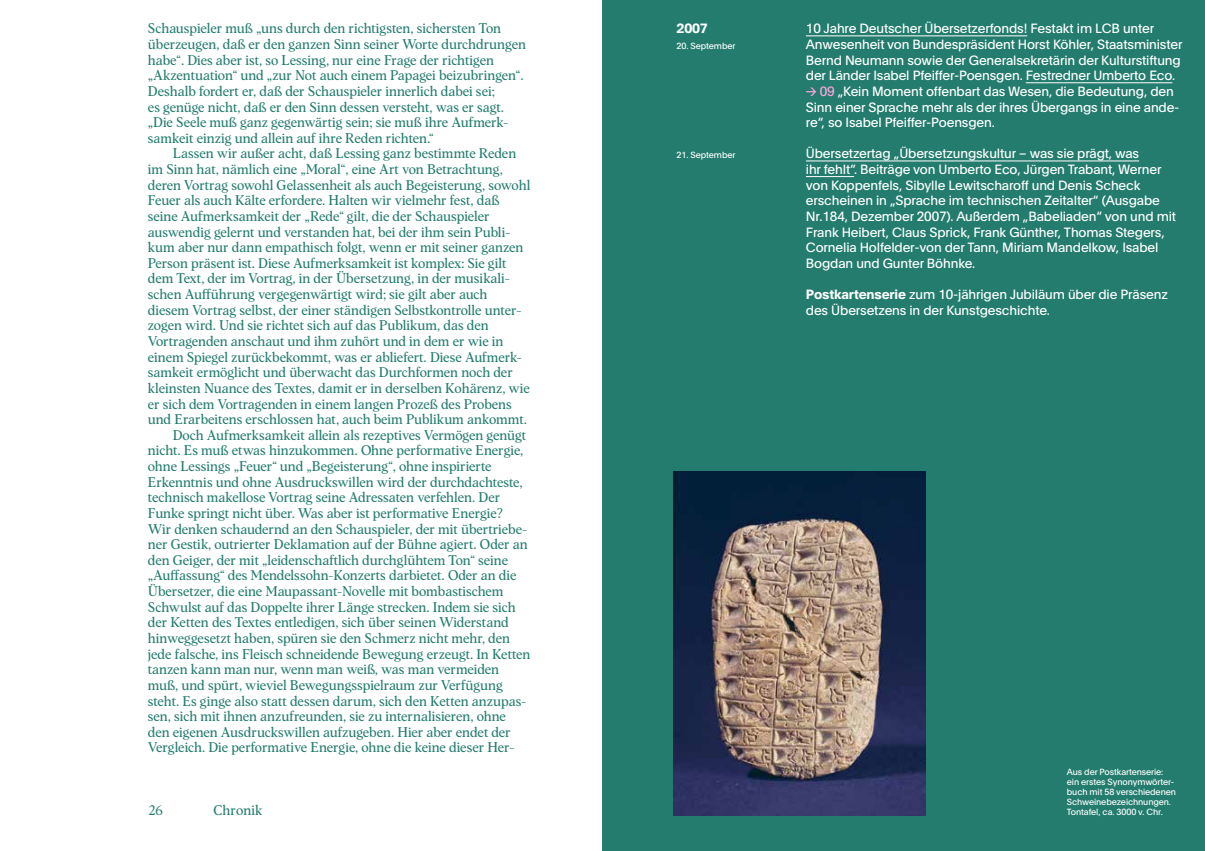
<style>
.page{position:relative;width:1205px;height:851px;background:#fff}
.page>*{position:absolute;margin:0;border:0;box-sizing:border-box;transform-origin:0 0}
.t1{font:13.75px/15.6px "Albra Text";letter-spacing:-.01em;color:#237c6e}
.t2{font:13.12px/15.6px "Plain";letter-spacing:-.01em;color:#fff}
.t3{font:700 13.12px "Plain";color:#fff}
.t4{font:8.75px/10px "Plain";letter-spacing:-.01em;color:#fff}
.s1{color:#fca6dd}
.s2{font-weight:700}
</style>
<div class="page">
<div style="left:602px;top:0;width:603px;height:850px;background:#237c6e"></div>
<hr style="left:806px;top:176px;width:48px;height:1px;background:#fff">
<hr style="left:806px;top:35px;width:221px;height:1px;background:#fff">
<hr style="left:1026px;top:82px;width:146px;height:1px;background:#fff">
<hr style="left:806px;top:160px;width:333px;height:1px;background:#fff">
<img style="left:673px;top:472px;width:252px;height:343px">
<p class="t1" style="left:148px;top:20px;width:380px">Schauspieler muß „uns durch den richtigsten, sichersten Ton überzeugen, daß er den ganzen Sinn seiner Worte durchdrungen habe“. Dies aber ist, so Lessing, nur eine Frage der richtigen „Akzentuation“ und „zur Not auch einem Papagei beizubringen“.<br>Deshalb fordert er, daß der Schauspieler innerlich dabei sei;<br>es genüge nicht, daß er den Sinn dessen versteht, was er sagt. „Die Seele muß ganz gegenwärtig sein; sie muß ihre Aufmerk&shy;samkeit einzig und allein auf ihre Reden richten.“</p>
<p class="t1" style="left:173px;top:145px;width:345px">Lassen wir außer acht, daß Lessing ganz bestimmte Reden</p>
<p class="t1" style="left:148px;top:160px;width:356px">im Sinn hat, nämlich eine „Moral“, eine Art von Betrachtung,</p>
<p class="t1" style="left:148px;top:176px;width:384px">deren Vortrag sowohl Gelassenheit als auch Begeisterung, sowohl</p>
<p class="t1" style="left:148px;top:192px;width:353px">Feuer als auch Kälte erfordere. Halten wir vielmehr fest, daß</p>
<p class="t1" style="left:148px;top:207px;width:343px">seine Aufmerksamkeit der „Rede“ gilt, die der Schauspieler</p>
<p class="t1" style="left:148px;top:223px;width:364px">auswendig gelernt und verstanden hat, bei der ihm sein Publi-</p>
<p class="t1" style="left:148px;top:238px;width:377px">kum aber nur dann empathisch folgt, wenn er mit seiner ganzen</p>
<p class="t1" style="left:148px;top:254px;width:360px">Person präsent ist. Diese Aufmerksamkeit ist komplex: Sie gilt</p>
<p class="t1" style="left:148px;top:270px;width:364px">dem Text, der im Vortrag, in der Übersetzung, in der musikali-</p>
<p class="t1" style="left:148px;top:285px;width:341px">schen Aufführung vergegenwärtigt wird; sie gilt aber auch</p>
<p class="t1" style="left:148px;top:301px;width:375px">diesem Vortrag selbst, der einer ständigen Selbstkontrolle unter-</p>
<p class="t1" style="left:148px;top:317px;width:342px">zogen wird. Und sie richtet sich auf das Publikum, das den</p>
<p class="t1" style="left:148px;top:332px;width:357px">Vortragenden anschaut und ihm zuhört und in dem er wie in</p>
<p class="t1" style="left:148px;top:348px;width:375px">einem Spiegel zurückbekommt, was er abliefert. Diese Aufmerk-</p>
<p class="t1" style="left:148px;top:363px;width:366px">samkeit ermöglicht und überwacht das Durchformen noch der</p>
<p class="t1" style="left:148px;top:379px;width:383px">kleinsten Nuance des Textes, damit er in derselben Kohärenz, wie</p>
<p class="t1" style="left:148px;top:395px;width:366px">er sich dem Vortragenden in einem langen Prozeß des Probens</p>
<p class="t1" style="left:148px;top:410px;width:381px">und Erarbeitens erschlossen hat, auch beim Publikum ankommt.</p>
<p class="t1" style="left:173px;top:426px;width:355px">Doch Aufmerksamkeit allein als rezeptives Vermögen genügt</p>
<p class="t1" style="left:148px;top:441px;width:377px">nicht. Es muß etwas hinzukommen. Ohne performative Energie,</p>
<p class="t1" style="left:148px;top:457px;width:345px">ohne Lessings „Feuer“ und „Begeisterung“, ohne inspirierte</p>
<p class="t1" style="left:148px;top:473px;width:376px">Erkenntnis und ohne Ausdruckswillen wird der durchdachteste,</p>
<p class="t1" style="left:148px;top:488px;width:354px">technisch makellose Vortrag seine Adressaten verfehlen. Der</p>
<p class="t1" style="left:148px;top:504px;width:356px">Funke springt nicht über. Was aber ist performative Energie?</p>
<p class="t1" style="left:148px;top:520px;width:381px">Wir denken schaudernd an den Schauspieler, der mit übertriebe-</p>
<p class="t1" style="left:148px;top:535px;width:381px">ner Gestik, outrierter Deklamation auf der Bühne agiert. Oder an</p>
<p class="t1" style="left:148px;top:551px;width:362px">den Geiger, der mit „leidenschaftlich durchglühtem Ton“ seine</p>
<p class="t1" style="left:148px;top:566px;width:370px">„Auffassung“ des Mendelssohn-Konzerts darbietet. Oder an die</p>
<p class="t1" style="left:148px;top:582px;width:357px">Übersetzer, die eine Maupassant-Novelle mit bombastischem</p>
<p class="t1" style="left:148px;top:598px;width:369px">Schwulst auf das Doppelte ihrer Länge strecken. Indem sie sich</p>
<p class="t1" style="left:148px;top:613px;width:362px">der Ketten des Textes entledigen, sich über seinen Widerstand</p>
<p class="t1" style="left:148px;top:629px;width:364px">hinweggesetzt haben, spüren sie den Schmerz nicht mehr, den</p>
<p class="t1" style="left:148px;top:645px;width:384px">jede falsche, ins Fleisch schneidende Bewegung erzeugt. In Ketten</p>
<p class="t1" style="left:148px;top:660px;width:353px">tanzen kann man nur, wenn man weiß, was man vermeiden</p>
<p class="t1" style="left:148px;top:676px;width:357px">muß, und spürt, wieviel Bewegungsspielraum zur Verfügung</p>
<p class="t1" style="left:148px;top:691px;width:380px">steht. Es ginge also statt dessen darum, sich den Ketten anzupas-</p>
<p class="t1" style="left:148px;top:707px;width:360px">sen, sich mit ihnen anzufreunden, sie zu internalisieren, ohne</p>
<p class="t1" style="left:148px;top:723px;width:364px">den eigenen Ausdruckswillen aufzugeben. Hier aber endet der</p>
<p class="t1" style="left:148px;top:738px;width:368px">Vergleich. Die performative Energie, ohne die keine dieser Her-</p>
<p class="t3" style="left:676px;top:19px;width:33px">2007</p>
<p class="t4" style="left:676px;top:40px;width:60px">20. September</p>
<p class="t4" style="left:676px;top:150px;width:60px">21. September</p>
<p class="t2" style="left:806px;top:20px;width:378px">10 Jahre Deutscher Übersetzerfonds! Festakt im LCB unter Anwesenheit von Bundespräsident Horst Köhler, Staatsminister Bernd Neumann sowie der Generalsekretärin der Kulturstiftung der Länder Isabel Pfeiffer-Poensgen. Festredner Umberto Eco.</p>
<p class="t2" style="left:806px;top:83px;width:375px"><span class="s1">→ 09</span> „Kein Moment offenbart das Wesen, die Bedeutung, den<br>Sinn einer Sprache mehr als der ihres Übergangs in eine ande&shy;re“, so Isabel Pfeiffer-Poensgen.</p>
<p class="t2" style="left:806px;top:145px;width:335px">Übersetzertag „Übersetzungskultur – was sie prägt, was</p>
<p class="t2" style="left:806px;top:161px;width:372px">ihr fehlt“. Beiträge von Umberto Eco, Jürgen Trabant, Werner von Koppenfels, Sibylle Lewitscharoff und Denis Scheck erscheinen in „Sprache im technischen Zeitalter“ (Ausgabe Nr.184, Dezember 2007). Außerdem „Babeliaden“ von und mit Frank Heibert, Claus Sprick, Frank Günther, Thomas Stegers, Cornelia Holfelder-von der Tann, Miriam Mandelkow, Isabel Bogdan und Gunter Böhnke.</p>
<p class="t2" style="left:806px;top:286px;width:363px"><span class="s2">Postkartenserie</span> zum 10-jährigen Jubiläum über die Präsenz des Übersetzens in der Kunstgeschichte.</p>
<p class="t4" style="left:1067px;top:766px;width:111px">Aus der Postkartenserie: ein erstes Synonymwörter&shy;buch mit 58 verschiedenen<br>Schweinebezeichnungen.</p>
<p class="t1" style="left:149px;top:801px;width:16px">26</p>
<p class="t1" style="left:213px;top:801px;width:51px">Chronik</p>
<p class="t4" style="left:1067px;top:806px;width:97px">Tontafel, ca. 3000 v. Chr.</p>
</div>
